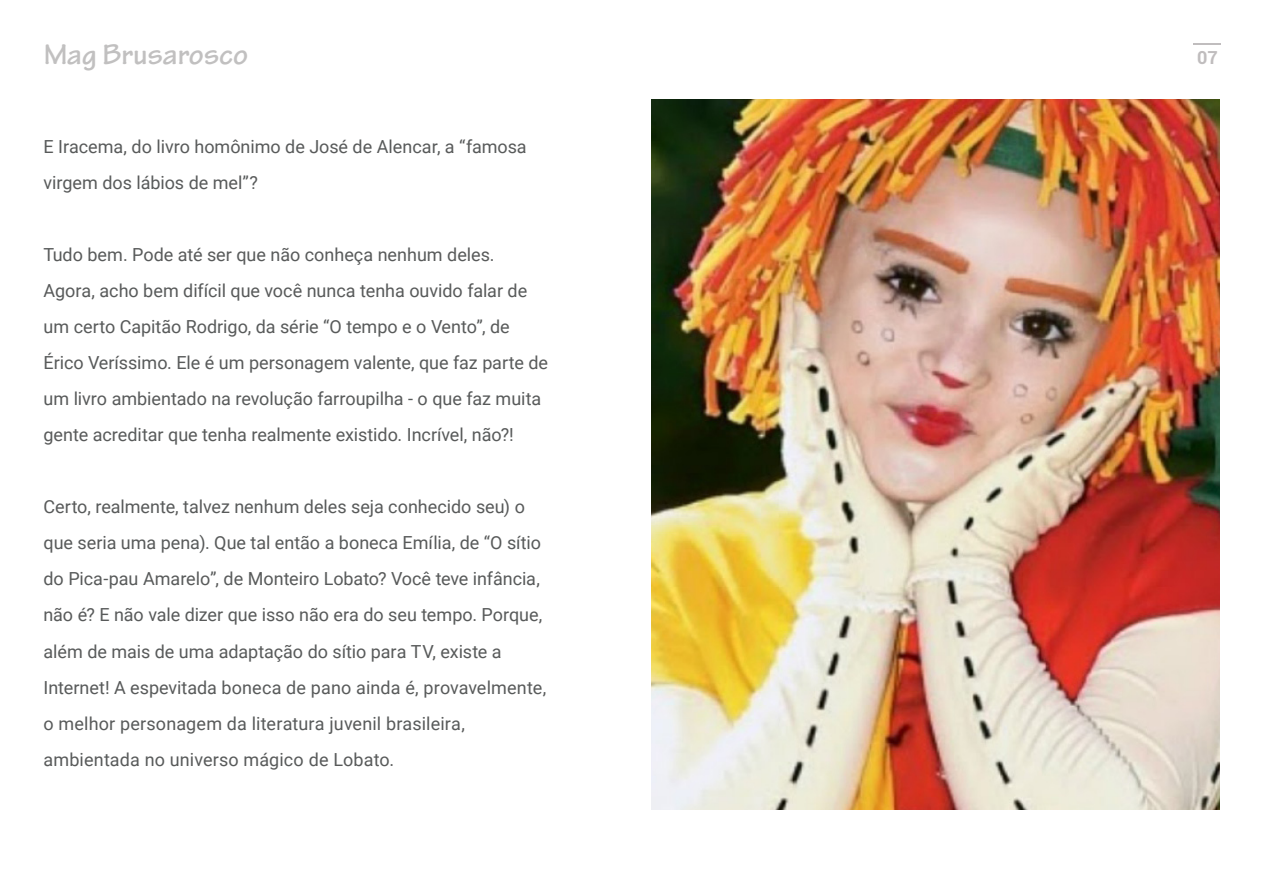
<style>
.page{position:relative;width:1263px;height:893px;background:#fff}
.page>*{position:absolute;margin:0;border:0;box-sizing:border-box;transform-origin:0 0}
.t1{font:700 30.6px "Tekton Pro";color:#bfbebe}
.t2{font:18px/36px "Roboto";color:#585a5a}
.t3{font:700 18px "Roboto";color:#c0bdbe}
</style>
<div class="page">
<svg style="left:1194px;top:43px;width:27px;height:1px"></svg>
<img style="left:651px;top:99px;width:568px;height:710px">
<h1 class="t1" style="left:43px;top:36px;width:207px">Mag Brusarosco</h1>
<p class="t3" style="left:1197px;top:45px;width:22px">07</p>
<p class="t2" style="left:44px;top:128px;width:485px">E Iracema, do livro homônimo de José de Alencar, a “famosa virgem dos lábios de mel”?</p>
<p class="t2" style="left:44px;top:236px;width:506px">Tudo bem. Pode até ser que não conheça nenhum deles.<br>Agora, acho bem difícil que você nunca tenha ouvido falar de um certo Capitão Rodrigo, da série “O tempo e o Vento”, de Érico Veríssimo. Ele é um personagem valente, que faz parte de um livro ambientado na revolução farroupilha - o que faz muita gente acreditar que tenha realmente existido. Incrível, não?!</p>
<p class="t2" style="left:44px;top:488px;width:504px">Certo, realmente, talvez nenhum deles seja conhecido seu) o que seria uma pena). Que tal então a boneca Emília, de “O sítio do Pica-pau Amarelo”, de Monteiro Lobato? Você teve infância, não é? E não vale dizer que isso não era do seu tempo. Porque, além de mais de uma adaptação do sítio para TV, existe a Internet! A espevitada boneca de pano ainda é, provavelmente, o melhor personagem da literatura juvenil brasileira, ambientada no universo mágico de Lobato.</p>
</div>
